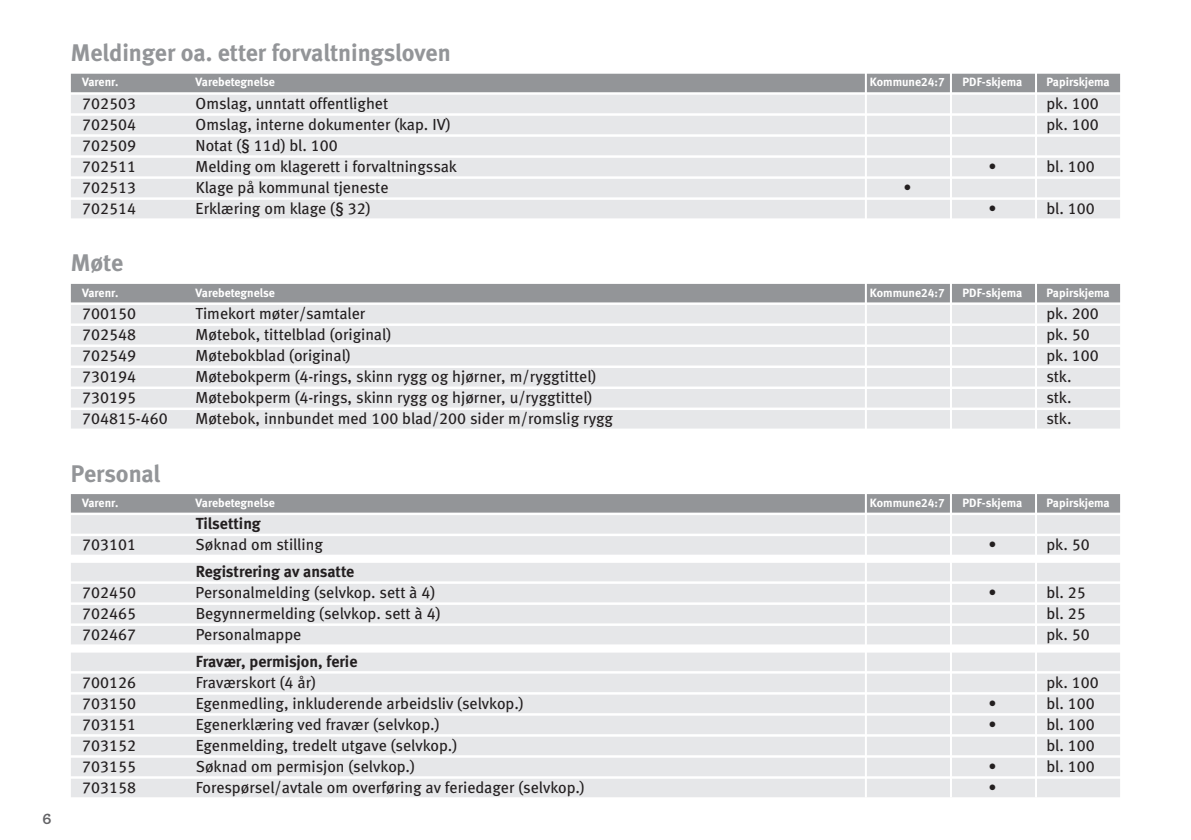
<style>
.page{position:relative;width:1191px;height:840px;background:#fff}
.page>*{position:absolute;margin:0;border:0;box-sizing:border-box;transform-origin:0 0}
.t1{font:24px "Meta Bold LF";letter-spacing:-.005em;color:#939598}
.t2{font:16px "Meta Book LF";color:#231f20}
.t3{font:16px "Meta Bold LF";color:#231f20}
.t4{font:700 16px "Archer";color:#636366}
.t5{font:12px "Meta Bold LF";color:#fff}
</style>
<div class="page">
<div style="left:71px;top:74px;width:1049px;height:18px;background:#939598"></div>
<div style="left:71px;top:95px;width:1049px;height:18px;background:#e6e7e9"></div>
<div style="left:71px;top:116px;width:1049px;height:18px;background:#e6e7e9"></div>
<div style="left:71px;top:137px;width:1049px;height:18px;background:#e6e7e9"></div>
<div style="left:71px;top:158px;width:1049px;height:18px;background:#e6e7e9"></div>
<div style="left:71px;top:179px;width:1049px;height:18px;background:#e6e7e9"></div>
<div style="left:71px;top:200px;width:1049px;height:18px;background:#e6e7e9"></div>
<div style="left:71px;top:284px;width:1049px;height:18px;background:#939598"></div>
<div style="left:71px;top:305px;width:1049px;height:18px;background:#e6e7e9"></div>
<div style="left:71px;top:326px;width:1049px;height:18px;background:#e6e7e9"></div>
<div style="left:71px;top:347px;width:1049px;height:18px;background:#e6e7e9"></div>
<div style="left:71px;top:368px;width:1049px;height:18px;background:#e6e7e9"></div>
<div style="left:71px;top:389px;width:1049px;height:18px;background:#e6e7e9"></div>
<div style="left:71px;top:410px;width:1049px;height:18px;background:#e6e7e9"></div>
<div style="left:71px;top:494px;width:1049px;height:18px;background:#939598"></div>
<div style="left:71px;top:515px;width:1049px;height:18px;background:#e6e7e9"></div>
<div style="left:71px;top:536px;width:1049px;height:18px;background:#e6e7e9"></div>
<div style="left:71px;top:562px;width:1049px;height:19px;background:#e6e7e9"></div>
<div style="left:71px;top:583px;width:1049px;height:19px;background:#e6e7e9"></div>
<div style="left:71px;top:604px;width:1049px;height:19px;background:#e6e7e9"></div>
<div style="left:71px;top:625px;width:1049px;height:19px;background:#e6e7e9"></div>
<div style="left:71px;top:652px;width:1049px;height:18px;background:#e6e7e9"></div>
<div style="left:71px;top:673px;width:1049px;height:18px;background:#e6e7e9"></div>
<div style="left:71px;top:694px;width:1049px;height:18px;background:#e6e7e9"></div>
<div style="left:71px;top:715px;width:1049px;height:18px;background:#e6e7e9"></div>
<div style="left:71px;top:736px;width:1049px;height:18px;background:#e6e7e9"></div>
<div style="left:71px;top:757px;width:1049px;height:18px;background:#e6e7e9"></div>
<div style="left:71px;top:778px;width:1049px;height:18px;background:#e6e7e9"></div>
<hr style="left:1035px;top:43px;width:2px;height:754px;background:#fff">
<hr style="left:950px;top:43px;width:2px;height:754px;background:#fff">
<hr style="left:865px;top:43px;width:2px;height:754px;background:#fff">
<p class="t4" style="left:43px;top:805px;width:11px">6</p>
<h1 class="t1" style="left:71px;top:39px;width:381px">Meldinger oa. etter forvaltningsloven</h1>
<p class="t5" style="left:82px;top:75px;width:38px">Varenr.</p>
<p class="t5" style="left:196px;top:75px;width:81px">Varebetegnelse</p>
<p class="t5" style="left:870px;top:75px;width:76px">Kommune24:7</p>
<p class="t5" style="left:962px;top:75px;width:61px">PDF-skjema</p>
<p class="t5" style="left:1046px;top:75px;width:65px">Papirskjema</p>
<p class="t2" style="left:82px;top:94px;width:55px">702503</p>
<p class="t2" style="left:196px;top:94px;width:194px">Omslag, unntatt offentlighet</p>
<p class="t2" style="left:1046px;top:94px;width:54px">pk. 100</p>
<p class="t2" style="left:82px;top:115px;width:55px">702504</p>
<p class="t2" style="left:196px;top:115px;width:256px">Omslag, interne dokumenter (kap. IV)</p>
<p class="t2" style="left:1046px;top:115px;width:54px">pk. 100</p>
<p class="t2" style="left:82px;top:136px;width:55px">702509</p>
<p class="t2" style="left:196px;top:136px;width:144px">Notat (§ 11d) bl. 100</p>
<p class="t2" style="left:82px;top:157px;width:55px">702511</p>
<p class="t2" style="left:196px;top:157px;width:263px">Melding om klagerett i forvaltningssak</p>
<p class="t2" style="left:988px;top:157px;width:10px">•</p>
<p class="t2" style="left:1046px;top:157px;width:50px">bl. 100</p>
<p class="t2" style="left:82px;top:178px;width:55px">702513</p>
<p class="t2" style="left:196px;top:178px;width:194px">Klage på kommunal tjeneste</p>
<p class="t2" style="left:903px;top:178px;width:10px">•</p>
<p class="t2" style="left:82px;top:199px;width:55px">702514</p>
<p class="t2" style="left:196px;top:199px;width:176px">Erklæring om klage (§ 32)</p>
<p class="t2" style="left:988px;top:199px;width:10px">•</p>
<p class="t2" style="left:1046px;top:199px;width:50px">bl. 100</p>
<h1 class="t1" style="left:71px;top:248px;width:54px">Møte</h1>
<p class="t5" style="left:82px;top:285px;width:38px">Varenr.</p>
<p class="t5" style="left:196px;top:285px;width:81px">Varebetegnelse</p>
<p class="t5" style="left:870px;top:285px;width:76px">Kommune24:7</p>
<p class="t5" style="left:962px;top:285px;width:61px">PDF-skjema</p>
<p class="t5" style="left:1046px;top:285px;width:65px">Papirskjema</p>
<p class="t2" style="left:82px;top:304px;width:55px">700150</p>
<p class="t2" style="left:196px;top:304px;width:171px">Timekort møter/samtaler</p>
<p class="t2" style="left:1046px;top:304px;width:54px">pk. 200</p>
<p class="t2" style="left:82px;top:325px;width:55px">702548</p>
<p class="t2" style="left:196px;top:325px;width:197px">Møtebok, tittelblad (original)</p>
<p class="t2" style="left:1046px;top:325px;width:45px">pk. 50</p>
<p class="t2" style="left:82px;top:346px;width:55px">702549</p>
<p class="t2" style="left:196px;top:346px;width:157px">Møtebokblad (original)</p>
<p class="t2" style="left:1046px;top:346px;width:54px">pk. 100</p>
<p class="t2" style="left:82px;top:367px;width:55px">730194</p>
<p class="t2" style="left:196px;top:367px;width:402px">Møtebokperm (4-rings, skinn rygg og hjørner, m/ryggtittel)</p>
<p class="t2" style="left:1046px;top:367px;width:27px">stk.</p>
<p class="t2" style="left:82px;top:388px;width:55px">730195</p>
<p class="t2" style="left:196px;top:388px;width:398px">Møtebokperm (4-rings, skinn rygg og hjørner, u/ryggtittel)</p>
<p class="t2" style="left:1046px;top:388px;width:27px">stk.</p>
<p class="t2" style="left:82px;top:409px;width:87px">704815-460</p>
<p class="t2" style="left:196px;top:409px;width:419px">Møtebok, innbundet med 100 blad/200 sider m/romslig rygg</p>
<p class="t2" style="left:1046px;top:409px;width:27px">stk.</p>
<h1 class="t1" style="left:71px;top:458px;width:91px">Personal</h1>
<p class="t5" style="left:82px;top:495px;width:38px">Varenr.</p>
<p class="t5" style="left:196px;top:495px;width:81px">Varebetegnelse</p>
<p class="t5" style="left:870px;top:495px;width:76px">Kommune24:7</p>
<p class="t5" style="left:962px;top:495px;width:61px">PDF-skjema</p>
<p class="t5" style="left:1046px;top:495px;width:65px">Papirskjema</p>
<p class="t3" style="left:196px;top:514px;width:67px">Tilsetting</p>
<p class="t2" style="left:82px;top:535px;width:55px">703101</p>
<p class="t2" style="left:196px;top:535px;width:129px">Søknad om stilling</p>
<p class="t2" style="left:988px;top:535px;width:10px">•</p>
<p class="t2" style="left:1046px;top:535px;width:45px">pk. 50</p>
<p class="t3" style="left:196px;top:561px;width:160px">Registrering av ansatte</p>
<p class="t2" style="left:82px;top:582px;width:55px">702450</p>
<p class="t2" style="left:196px;top:582px;width:241px">Personalmelding (selvkop. sett à 4)</p>
<p class="t2" style="left:988px;top:582px;width:10px">•</p>
<p class="t2" style="left:1046px;top:582px;width:41px">bl. 25</p>
<p class="t2" style="left:82px;top:603px;width:55px">702465</p>
<p class="t2" style="left:196px;top:603px;width:246px">Begynnermelding (selvkop. sett à 4)</p>
<p class="t2" style="left:1046px;top:603px;width:41px">bl. 25</p>
<p class="t2" style="left:82px;top:624px;width:55px">702467</p>
<p class="t2" style="left:196px;top:624px;width:107px">Personalmappe</p>
<p class="t2" style="left:1046px;top:624px;width:45px">pk. 50</p>
<p class="t3" style="left:196px;top:651px;width:163px">Fravær, permisjon, ferie</p>
<p class="t2" style="left:82px;top:672px;width:55px">700126</p>
<p class="t2" style="left:196px;top:672px;width:122px">Fraværskort (4 år)</p>
<p class="t2" style="left:1046px;top:672px;width:54px">pk. 100</p>
<p class="t2" style="left:82px;top:693px;width:55px">703150</p>
<p class="t2" style="left:196px;top:693px;width:329px">Egenmedling, inkluderende arbeidsliv (selvkop.)</p>
<p class="t2" style="left:988px;top:693px;width:10px">•</p>
<p class="t2" style="left:1046px;top:693px;width:50px">bl. 100</p>
<p class="t2" style="left:82px;top:714px;width:55px">703151</p>
<p class="t2" style="left:196px;top:714px;width:245px">Egenerklæring ved fravær (selvkop.)</p>
<p class="t2" style="left:988px;top:714px;width:10px">•</p>
<p class="t2" style="left:1046px;top:714px;width:50px">bl. 100</p>
<p class="t2" style="left:82px;top:735px;width:55px">703152</p>
<p class="t2" style="left:196px;top:735px;width:263px">Egenmelding, tredelt utgave (selvkop.)</p>
<p class="t2" style="left:1046px;top:735px;width:50px">bl. 100</p>
<p class="t2" style="left:82px;top:756px;width:55px">703155</p>
<p class="t2" style="left:196px;top:756px;width:221px">Søknad om permisjon (selvkop.)</p>
<p class="t2" style="left:988px;top:756px;width:10px">•</p>
<p class="t2" style="left:1046px;top:756px;width:50px">bl. 100</p>
<p class="t2" style="left:82px;top:777px;width:55px">703158</p>
<p class="t2" style="left:196px;top:777px;width:390px">Forespørsel/avtale om overføring av feriedager (selvkop.)</p>
<p class="t2" style="left:988px;top:777px;width:10px">•</p>
</div>
